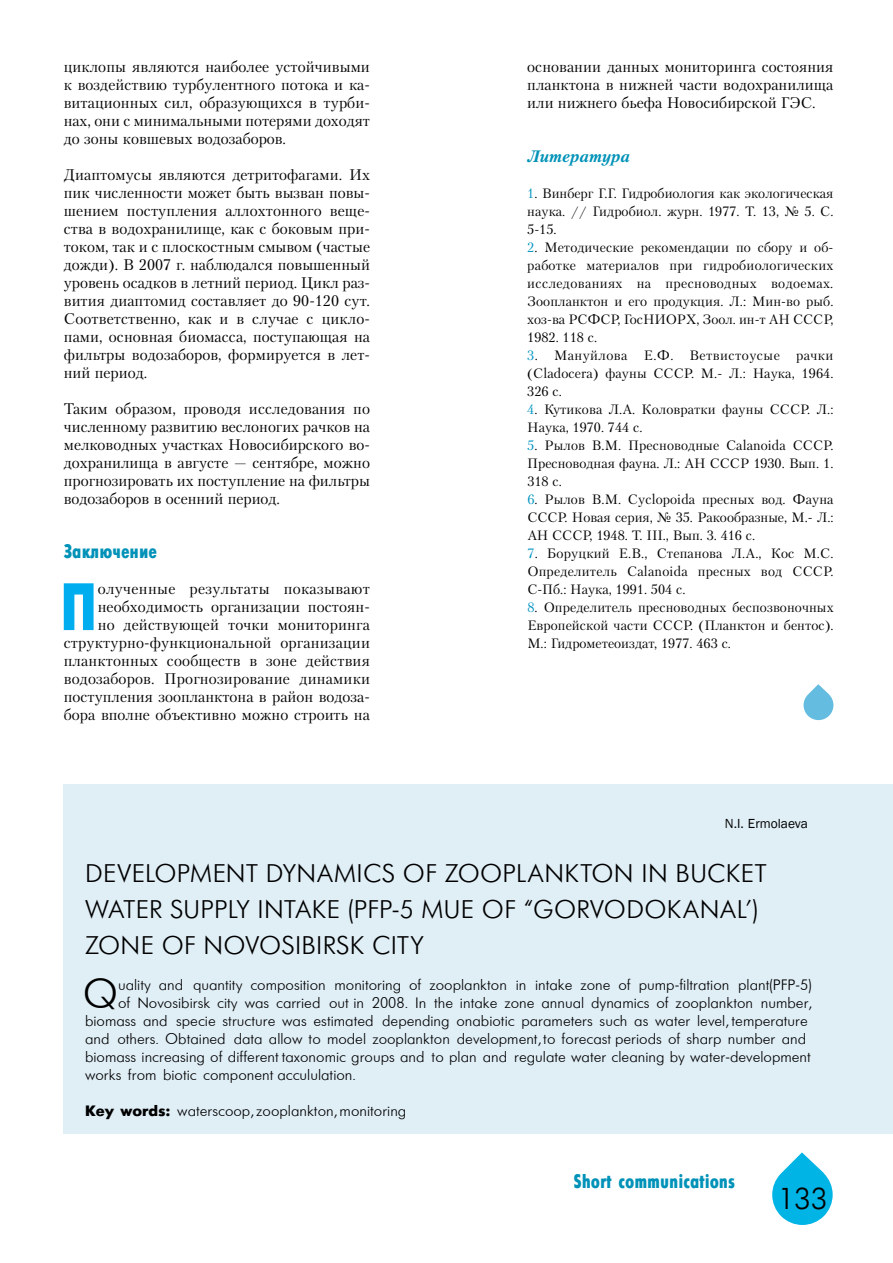
<style>
.page{position:relative;width:893px;height:1263px;background:#fff}
.page>*{position:absolute;margin:0;border:0;box-sizing:border-box;transform-origin:0 0}
.t1{font:66.75px "Futuris X Cond C";color:#00aeef}
.t2{font:40.65px "Futuris";color:#000}
.t3{font:30px "Futuris Cyrillic";color:#000}
.t4{font:25.5px/36px "Futuris C";letter-spacing:.015em;color:#000}
.t5{font:19.5px "Futuris X Cond C";color:#0092b8}
.t6{font:italic 700 16.5px "Petersburg C";letter-spacing:.005em;color:#0092b8}
.t7{font:15.3px/18px "Petersburg C";letter-spacing:.005em;color:#000;text-align:justify}
.t8{font:15px "Futuris";color:#000}
.t9{font:13.5px/18px "Petersburg C";letter-spacing:.005em;color:#000;text-align:justify}
.t10{font:13.5px "Franklin Gothic";color:#000}
.s1{color:#0094c1}
.s2{font-style:italic}
.s3{font-weight:700}
</style>
<div class="page">
<svg style="left:772px;top:1152px;width:61px;height:73px"></svg>
<svg style="left:803px;top:684px;width:30px;height:36px"></svg>
<div style="left:64px;top:784px;width:829px;height:350px;background:#e0eef6"></div>
<p class="t7" style="left:64px;top:57px;width:308px">циклопы являются наиболее устойчивыми к воздействию турбулентного потока и ка&shy;витационных сил, образующихся в турби&shy;нах, они с минимальными потерями доходят до зоны ковшевых водозаборов.</p>
<p class="t7" style="left:64px;top:165px;width:308px">Диаптомусы являются детритофагами. Их пик численности может быть вызван повы&shy;шением поступления аллохтонного веще&shy;ства в водохранилище, как с боковым при&shy;током, так и с плоскостным смывом (частые дожди). В 2007 г. наблюдался повышенный уровень осадков в летний период. Цикл раз&shy;вития диаптомид составляет до 90-120 сут.<br>Соответственно, как и в случае с цикло&shy;пами, основная биомасса, поступающая на фильтры водозаборов, формируется в лет&shy;ний период.</p>
<p class="t7" style="left:64px;top:399px;width:308px">Таким образом, проводя исследования по численному развитию веслоногих рачков на мелководных участках Новосибирского во&shy;дохранилища в августе — сентябре, можно прогнозировать их поступление на фильтры водозаборов в осенний период.</p>
<p class="t5" style="left:64px;top:540px;width:95px">Заключение</p>
<h1 class="t1" style="left:60px;top:570px;width:40px">П</h1>
<p class="t7" style="left:64px;top:579px;width:308px;text-align:right">олученные результаты показывают необходимость организации постоян-<br>но действующей точки мониторинга структурно-функциональной организации планктонных сообществ в зоне действия водозаборов. Прогнозирование динамики поступления зоопланктона в район водоза&shy;бора вполне объективно можно строить на</p>
<p class="t7" style="left:527px;top:57px;width:308px">основании данных мониторинга состояния планктона в нижней части водохранилища или нижнего бьефа Новосибирской ГЭС.</p>
<p class="t6" style="left:527px;top:146px;width:104px">Литература</p>
<p class="t9" style="left:527px;top:184px;width:308px"><span class="s1">1</span><span class="s2">.</span> Винберг Г.Г. Гидробиология как экологическая наука. / / Гидробиол. журн. 1977. Т. 13, № 5. С.<br>5-15.</p>
<p class="t9" style="left:527px;top:238px;width:308px"><span class="s1">2</span><span class="s2">.</span> Методические рекомендации по сбору и об&shy;работке материалов при гидробиологических исследованиях на пресноводных водоемах.<br>Зоопланктон и его продукция. Л.: Мин-во рыб. хоз-ва РСФСР, ГосНИОРХ, Зоол. ин-т АН СССР, 1982. 118 с.</p>
<p class="t9" style="left:527px;top:346px;width:308px"><span class="s1">3</span><span class="s2">.</span> Мануйлова Е.Ф. Ветвистоусые рачки (Cladocera) фауны СССР. М.- Л.: Наука, 1964.<br>326 с.</p>
<p class="t9" style="left:527px;top:400px;width:308px"><span class="s1">4</span><span class="s2">.</span> Кутикова Л.А. Коловратки фауны СССР. Л.:<br>Наука, 1970. 744 с.</p>
<p class="t9" style="left:527px;top:436px;width:308px"><span class="s1">5</span><span class="s2">.</span> Рылов В.М. Пресноводные Calanoida СССР.<br>Пресноводная фауна. Л.: АН СССР 1930. Вып. 1.<br>318 с.</p>
<p class="t9" style="left:527px;top:490px;width:308px"><span class="s1">6</span><span class="s2">.</span> Рылов В.М. Cyclopoida пресных вод. Фауна СССР. Новая серия, № 35. Ракообразные, М.- Л.:<br>АН СССР, 1948. Т. III., Вып. 3. 416 с.</p>
<p class="t9" style="left:527px;top:544px;width:308px"><span class="s1">7</span><span class="s2">.</span> Боруцкий Е.В., Степанова Л.А., Кос М.С.<br>Определитель Calanoida пресных вод СССР.<br>С-Пб.: Наука, 1991. 504 с.</p>
<p class="t9" style="left:527px;top:598px;width:308px"><span class="s1">8</span><span class="s2">.</span> Определитель пресноводных беспозвоночных Европейской части СССР. (Планктон и бентос).<br>М.: Гидрометеоиздат, 1977. 463 с.</p>
<p class="t10" style="left:725px;top:815px;width:85px">N.I. Ermolaeva</p>
<h3 class="t4" style="left:85px;top:856px;width:683px">DEVELOPMENT DYNAMICS OF ZOOPLANKTON IN BUCKET<br>WATER SUPPLY INTAKE (PFP-5 MU E OF “GORVODOKANAL’)<br>ZONE OF NOVOSIBIRSK CITY</h3>
<h2 class="t2" style="left:83px;top:973px;width:37px">Q</h2>
<p class="t8" style="left:118px;top:977px;width:695px">uality and quantity composition monitoring of zooplankton in intake zone of pump-filtration plant(PFP-5)</p>
<p class="t8" style="left:118px;top:995px;width:696px">of Novosibirsk city was carried out in 2008. In the intake zone annual dynamics of zooplankton number,</p>
<p class="t8" style="left:85px;top:1013px;width:724px">biomass and specie structure was estimated depending onabiotic parameters such as water level, temperature</p>
<p class="t8" style="left:85px;top:1031px;width:722px">and others. Obtained data allow to model zooplankton development, to forecast periods of sharp number and</p>
<p class="t8" style="left:85px;top:1049px;width:727px">biomass increasing of different taxonomic groups and to plan and regulate water cleaning by water-development</p>
<p class="t8" style="left:85px;top:1067px;width:272px">works from biotic component accululation.</p>
<p class="t8" style="left:85px;top:1103px;width:323px"><span class="s3">Key words:</span> waterscoop, zooplankton, monitoring</p>
<p class="t5" style="left:574px;top:1170px;width:163px">Short communications</p>
<h3 class="t3" style="left:778px;top:1183px;width:51px">133</h3>
</div>
